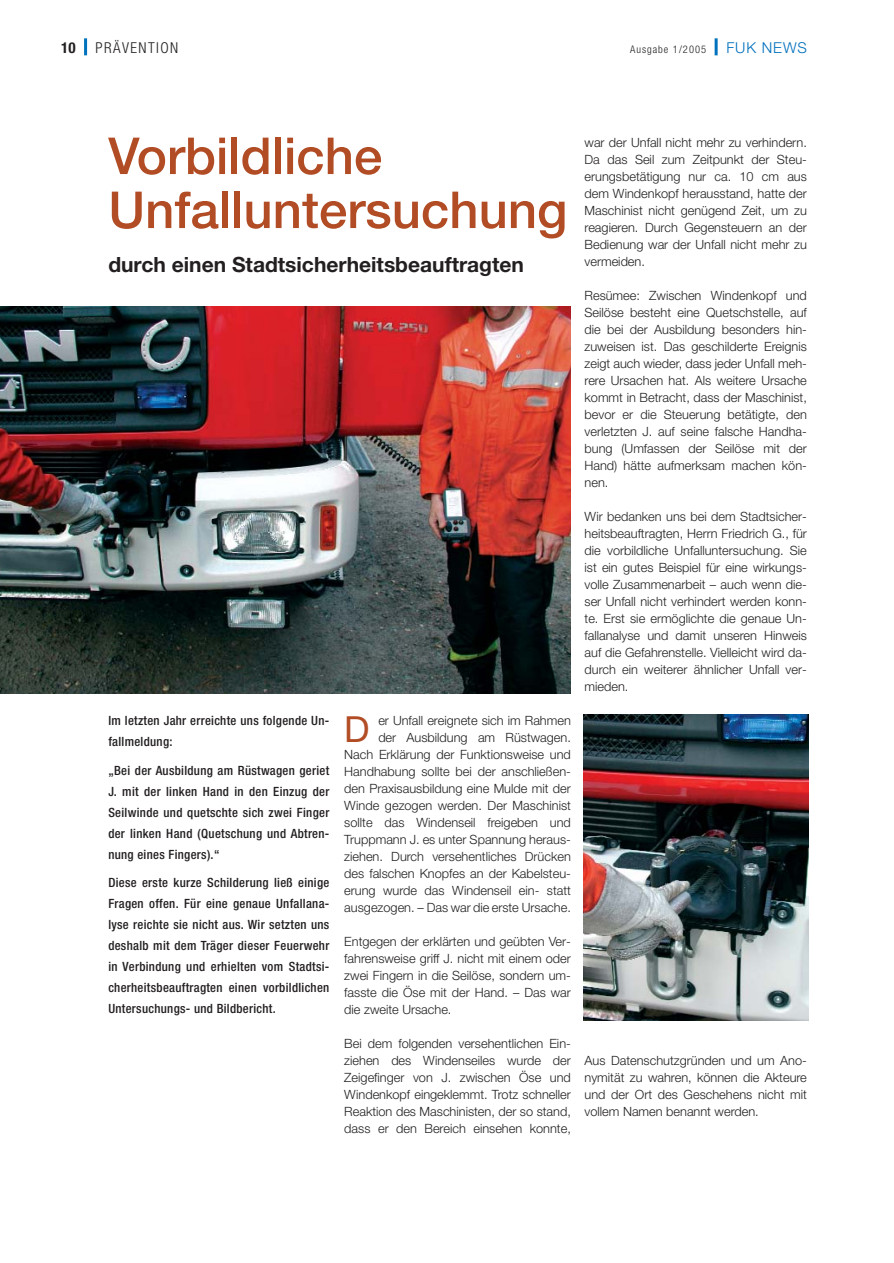
<style>
.page{position:relative;width:894px;height:1263px;background:#fff}
.page>*{position:absolute;margin:0;border:0;box-sizing:border-box;transform-origin:0 0}
.t1{font:500 51px/54px "Helvetica Neue";color:#b14c24}
.t2{font:36px "Helvetica Neue";color:#b14c24}
.t3{font:700 21px "Helvetica Neue";color:#231f20}
.t4{font:300 condensed 15px "Helvetica Neue";letter-spacing:.095em;color:#231f20}
.t5{font:300 15px "Helvetica Neue";letter-spacing:.055em;color:#0071bc}
.t6{font:700 condensed 15px "Helvetica Neue";color:#231f20}
.t7{font:300 12.75px/17px "Helvetica Neue";color:#231f20;text-align:justify}
.t8{font:500 condensed 12.75px/21px "Helvetica Neue";letter-spacing:.025em;color:#231f20;text-align:justify}
.t9{font:300 condensed 10.5px "Helvetica Neue";letter-spacing:.095em;color:#231f20}
</style>
<div class="page">
<img style="left:583px;top:714px;width:225px;height:307px">
<img style="left:1px;top:306px;width:569px;height:387px">
<hr style="left:84px;top:38px;width:3px;height:17px;background:#0071bc">
<hr style="left:715px;top:38px;width:3px;height:17px;background:#0071bc">
<p class="t6" style="left:61px;top:42px;width:16px">10</p>
<p class="t4" style="left:96px;top:42px;width:84px">PRÄVENTION</p>
<p class="t9" style="left:630px;top:45px;width:78px">Ausgabe 1/2005</p>
<p class="t5" style="left:726px;top:42px;width:82px">FUK NEWS</p>
<h1 class="t1" style="left:108px;top:134px;width:461px">Vorbildliche<br>Unfalluntersuchung</h1>
<h3 class="t3" style="left:108px;top:257px;width:417px">durch einen Stadtsicherheitsbeauftragten</h3>
<p class="t8" style="left:108px;top:711px;width:223px">Im letzten Jahr erreichte uns folgende Un&shy;fallmeldung:</p>
<p class="t8" style="left:108px;top:761px;width:223px">„Bei der Ausbildung am Rüstwagen geriet J. mit der linken Hand in den Einzug der Seilwinde und quetschte sich zwei Finger der linken Hand (Quetschung und Abtren&shy;nung eines Fingers).“</p>
<p class="t8" style="left:108px;top:873px;width:223px">Diese erste kurze Schilderung ließ einige Fragen offen. Für eine genaue Unfallana&shy;lyse reichte sie nicht aus. Wir setzten uns deshalb mit dem Träger dieser Feuerwehr in Verbindung und erhielten vom Stadtsi&shy;cherheitsbeauftragten einen vorbildlichen Untersuchungs- und Bildbericht.</p>
<h2 class="t2" style="left:344px;top:716px;width:27px">D</h2>
<p class="t7" style="left:344px;top:713px;width:228px;text-align:right">er Unfall ereignete sich im Rahmen<br>der Ausbildung am Rüstwagen.<br>Nach Erklärung der Funktionsweise und Handhabung sollte bei der anschließen&shy;den Praxisausbildung eine Mulde mit der Winde gezogen werden. Der Maschinist sollte das Windenseil freigeben und Truppmann J. es unter Spannung heraus&shy;ziehen. Durch versehentliches Drücken des falschen Knopfes an der Kabelsteu&shy;erung wurde das Windenseil ein- statt ausgezogen. – Das war die erste Ursache.</p>
<p class="t7" style="left:344px;top:934px;width:228px">Entgegen der erklärten und geübten Ver&shy;fahrensweise griff J. nicht mit einem oder zwei Fingern in die Seilöse, sondern um&shy;fasste die Öse mit der Hand. – Das war die zweite Ursache.</p>
<p class="t7" style="left:344px;top:1036px;width:228px">Bei dem folgenden versehentlichen Ein&shy;ziehen des Windenseiles wurde der Zeigefinger von J. zwischen Öse und Windenkopf eingeklemmt. Trotz schneller Reaktion des Maschinisten, der so stand, dass er den Bereich einsehen konnte,</p>
<p class="t7" style="left:585px;top:135px;width:224px">war der Unfall nicht mehr zu verhindern.<br>Da das Seil zum Zeitpunkt der Steu&shy;erungsbetätigung nur ca. 10 cm aus dem Windenkopf herausstand, hatte der Maschinist nicht genügend Zeit, um zu reagieren. Durch Gegensteuern an der Bedienung war der Unfall nicht mehr zu vermeiden.</p>
<p class="t7" style="left:585px;top:288px;width:224px">Resümee: Zwischen Windenkopf und Seilöse besteht eine Quetschstelle, auf die bei der Ausbildung besonders hin&shy;zuweisen ist. Das geschilderte Ereignis zeigt auch wieder, dass jeder Unfall meh&shy;rere Ursachen hat. Als weitere Ursache kommt in Betracht, dass der Maschinist, bevor er die Steuerung betätigte, den verletzten J. auf seine falsche Handha&shy;bung (Umfassen der Seilöse mit der Hand) hätte aufmerksam machen kön&shy;nen.</p>
<p class="t7" style="left:585px;top:509px;width:224px">Wir bedanken uns bei dem Stadtsicher&shy;heitsbeauftragten, Herrn Friedrich G., für die vorbildliche Unfalluntersuchung. Sie ist ein gutes Beispiel für eine wirkungs&shy;volle Zusammenarbeit – auch wenn die&shy;ser Unfall nicht verhindert werden konn&shy;te. Erst sie ermöglichte die genaue Un&shy;fallanalyse und damit unseren Hinweis auf die Gefahrenstelle. Vielleicht wird da&shy;durch ein weiterer ähnlicher Unfall ver&shy;mieden.</p>
<p class="t7" style="left:585px;top:1053px;width:224px">Aus Datenschutzgründen und um Ano&shy;nymität zu wahren, können die Akteure und der Ort des Geschehens nicht mit vollem Namen benannt werden.</p>
</div>
